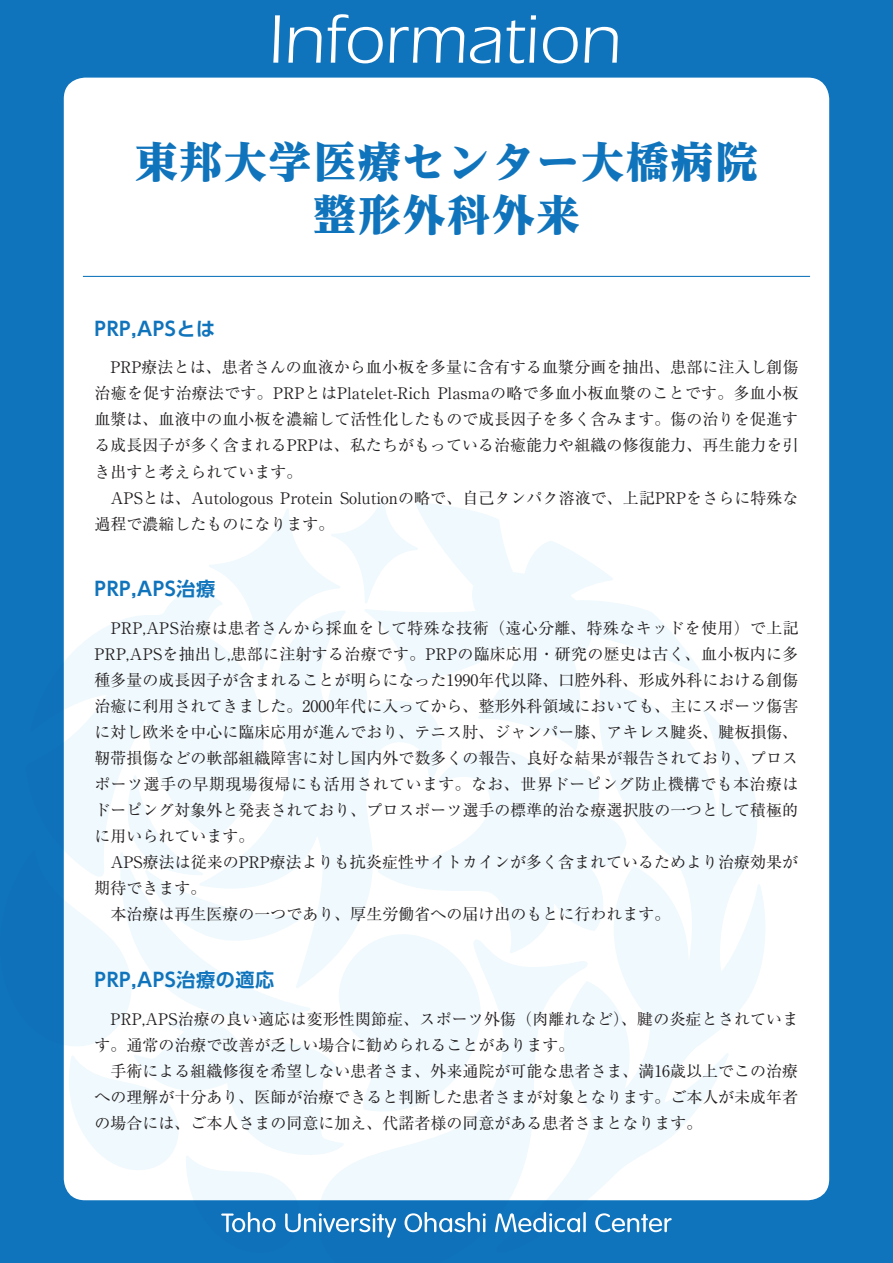
<style>
.page{position:relative;width:893px;height:1263px;background:#1074bc}
.page>*{position:absolute;margin:0;border:0;box-sizing:border-box;transform-origin:0 0}
.t1{font:800 expanded 42.45px/53.1px "Reim Ytwz Pr 6";letter-spacing:.05em;color:#1074bc;text-align:center}
.t2{font:700 19.2px "UD Shin Go Pr 6 De";letter-spacing:.025em;color:#1074bc}
.t3{font:15.9px/26.1px "Ryumin Pr 6";letter-spacing:.005em;color:#231f20}
</style>
<div class="page">
<div style="left:64px;top:78px;width:765px;height:1122px;background:#fff;border-radius:21px"></div>
<svg style="left:63px;top:497px;width:702px;height:736px;fill:#f0f9fd"></svg>
<hr style="left:83px;top:276px;width:727px;height:1px;background:#1074bc">
<svg style="left:221px;top:1212px;width:54px;height:20px"></svg>
<svg style="left:285px;top:1213px;width:111px;height:25px"></svg>
<svg style="left:405px;top:1212px;width:81px;height:20px"></svg>
<svg style="left:495px;top:1212px;width:85px;height:20px"></svg>
<hr style="left:583px;top:1212px;width:3px;height:20px;background:#fff">
<svg style="left:595px;top:1213px;width:77px;height:19px"></svg>
<svg style="left:273px;top:15px;width:7px;height:48px"></svg>
<svg style="left:288px;top:27px;width:34px;height:36px"></svg>
<svg style="left:328px;top:14px;width:55px;height:49px"></svg>
<svg style="left:390px;top:27px;width:74px;height:36px"></svg>
<svg style="left:470px;top:27px;width:30px;height:36px"></svg>
<svg style="left:507px;top:15px;width:29px;height:48px"></svg>
<svg style="left:543px;top:27px;width:35px;height:36px"></svg>
<svg style="left:584px;top:27px;width:34px;height:36px"></svg>
<h1 class="t1" style="left:135px;top:135px;width:624px">東邦大学医療センター大橋病院整形外科外来</h1>
<p class="t2" style="left:95px;top:313px;width:122px">PRP,APSとは</p>
<p class="t3" style="left:95px;top:353px;width:706px">　PRP療法とは、患者さんの血液から血小板を多量に含有する血漿分画を抽出、患部に注入し創傷治癒を促す治療法です。PRPとはPlatelet-Rich Plasmaの略で多血小板血漿のことです。多血小板血漿は、血液中の血小板を濃縮して活性化したもので成長因子を多く含みます。傷の治りを促進する成長因子が多く含まれるPRPは、私たちがもっている治癒能力や組織の修復能力、再生能力を引き出すと考えられています。<br>　APSとは、Autologous Protein Solutionの略で、自己タンパク溶液で、上記PRPをさらに特殊な過程で濃縮したものになります。</p>
<p class="t2" style="left:95px;top:573px;width:122px">PRP,APS治療</p>
<p class="t3" style="left:95px;top:614px;width:706px">　PRP,APS治療は患者さんから採血をして特殊な技術（遠心分離、特殊なキッドを使用）で上記PRP,APSを抽出し,患部に注射する治療です。PRPの臨床応用・研究の歴史は古く、血小板内に多種多量の成長因子が含まれることが明らになった1990年代以降、口腔外科、形成外科における創傷治癒に利用されてきました。2000年代に入ってから、整形外科領域においても、主にスポーツ傷害に対し欧米を中心に臨床応用が進んでおり、テニス肘、ジャンパー膝、アキレス腱炎、腱板損傷、靭帯損傷などの軟部組織障害に対し国内外で数多くの報告、良好な結果が報告されており、プロスポーツ選手の早期現場復帰にも活用されています。なお、世界ドーピング防止機構でも本治療はドーピング対象外と発表されており、プロスポーツ選手の標準的治な療選択肢の一つとして積極的に用いられています。<br>　APS療法は従来のPRP療法よりも抗炎症性サイトカインが多く含まれているためより治療効果が期待できます。<br>　本治療は再生医療の一つであり、厚生労働省への届け出のもとに行われます。</p>
<p class="t2" style="left:95px;top:964px;width:181px">PRP,APS治療の適応</p>
<p class="t3" style="left:95px;top:1005px;width:705px">　PRP,APS治療の良い適応は変形性関節症、スポーツ外傷（肉離れなど）、腱の炎症とされています。通常の治療で改善が乏しい場合に勧められることがあります。<br>　手術による組織修復を希望しない患者さま、外来通院が可能な患者さま、満16歳以上でこの治療への理解が十分あり、医師が治療できると判断した患者さまが対象となります。ご本人が未成年者の場合には、ご本人さまの同意に加え、代諾者様の同意がある患者さまとなります。</p>
</div>
